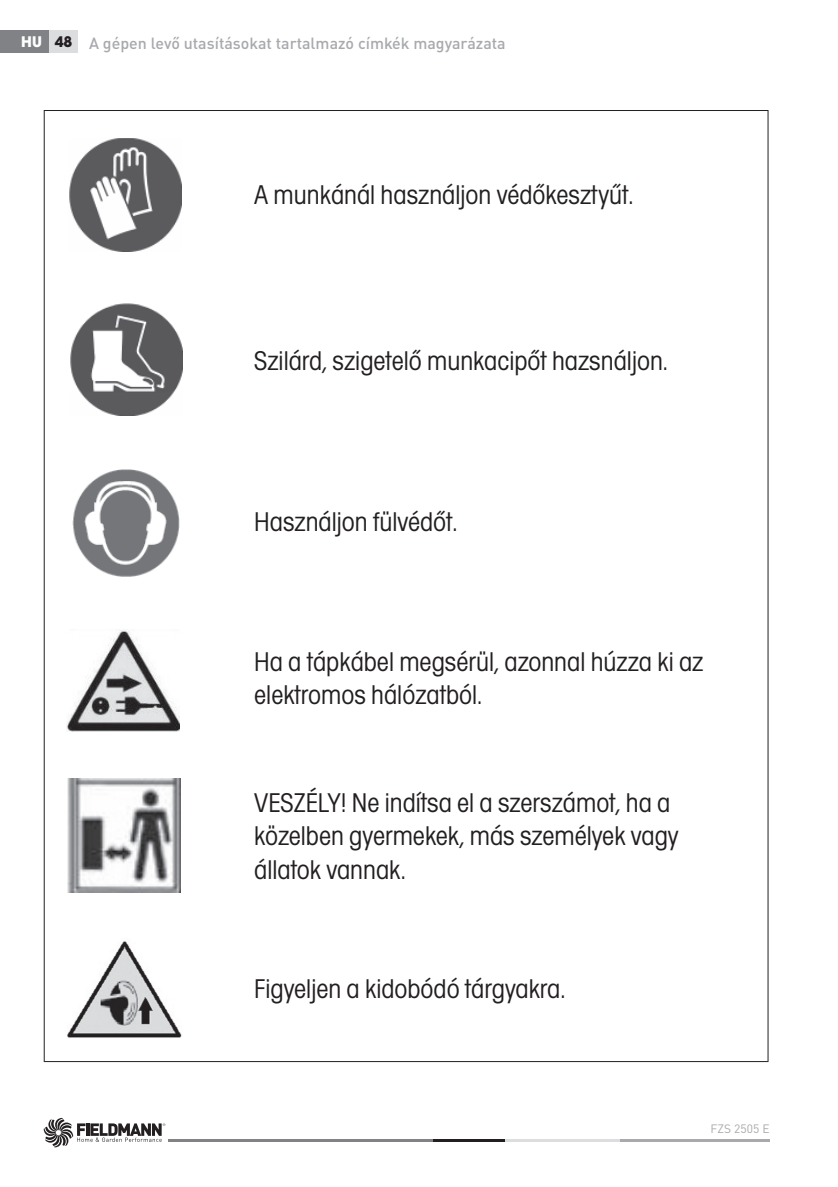
<style>
.page{position:relative;width:838px;height:1187px;background:#fff}
.page>*{position:absolute;margin:0;border:0;box-sizing:border-box;transform-origin:0 0}
.Normální{font:28px/33.6px "Avant Gar Got Itc TOT Boo Con";color:#231f20}
.t1{font:500 16px "DIN Pro";color:#a8a9ad}
.t2{font:700 16px "Avant Gar Got Itc TOT";color:#fff}
.t3{font:12px "DIN Pro";color:#a8a9ad}
.s1{color:#231f20}
</style>
<div class="page">
<hr style="left:619px;top:1139px;width:150px;height:3px;background:#a8a9ad">
<hr style="left:505px;top:1139px;width:115px;height:3px;background:#dcdddf">
<hr style="left:168px;top:1139px;width:265px;height:3px;background:#808285">
<hr style="left:433px;top:1139px;width:72px;height:3px;background:#231f20">
<svg style="left:44px;top:1118px;width:121px;height:29px"></svg>
<div style="left:0;top:31px;width:49px;height:22px;background:#808285"></div>
<div style="left:49px;top:31px;width:29px;height:22px;background:#dcdddf"></div>
<hr style="left:44px;top:110px;width:724px;height:1px;background:#231f20">
<hr style="left:44px;top:111px;width:1px;height:950px;background:#231f20">
<hr style="left:767px;top:111px;width:1px;height:950px;background:#231f20">
<hr style="left:44px;top:1061px;width:724px;height:1px;background:#231f20">
<img style="left:69px;top:138px;width:113px;height:114px">
<img style="left:70px;top:303px;width:112px;height:113px">
<img style="left:72px;top:470px;width:108px;height:107px">
<img style="left:67px;top:629px;width:113px;height:102px">
<img style="left:67px;top:779px;width:113px;height:113px">
<img style="left:67px;top:941px;width:115px;height:97px">
<p class="t2" style="left:21px;top:31px;width:53px">HU <span class="s1">48</span></p>
<p class="t1" style="left:89px;top:30px;width:418px">A gépen levő utasításokat tartalmazó címkék magyarázata</p>
<p class="Normální" style="left:254px;top:178px;width:381px">A munkánál használjon védőkesztyűt.</p>
<p class="Normální" style="left:254px;top:345px;width:415px">Szilárd, szigetelő munkacipőt hazsnáljon.</p>
<p class="Normální" style="left:254px;top:505px;width:205px">Használjon fülvédőt.</p>
<p class="Normální" style="left:254px;top:645px;width:451px">Ha a tápkábel megsérül, azonnal húzza ki az elektromos hálózatból.</p>
<p class="Normální" style="left:254px;top:786px;width:426px">VESZÉLY! Ne indítsa el a szerszámot, ha a közelben gyermekek, más személyek vagy állatok vannak.</p>
<p class="Normální" style="left:254px;top:972px;width:313px">Figyeljen a kidobódó tárgyakra.</p>
<p class="t3" style="left:710px;top:1121px;width:60px">FZS 2505 E</p>
</div>
